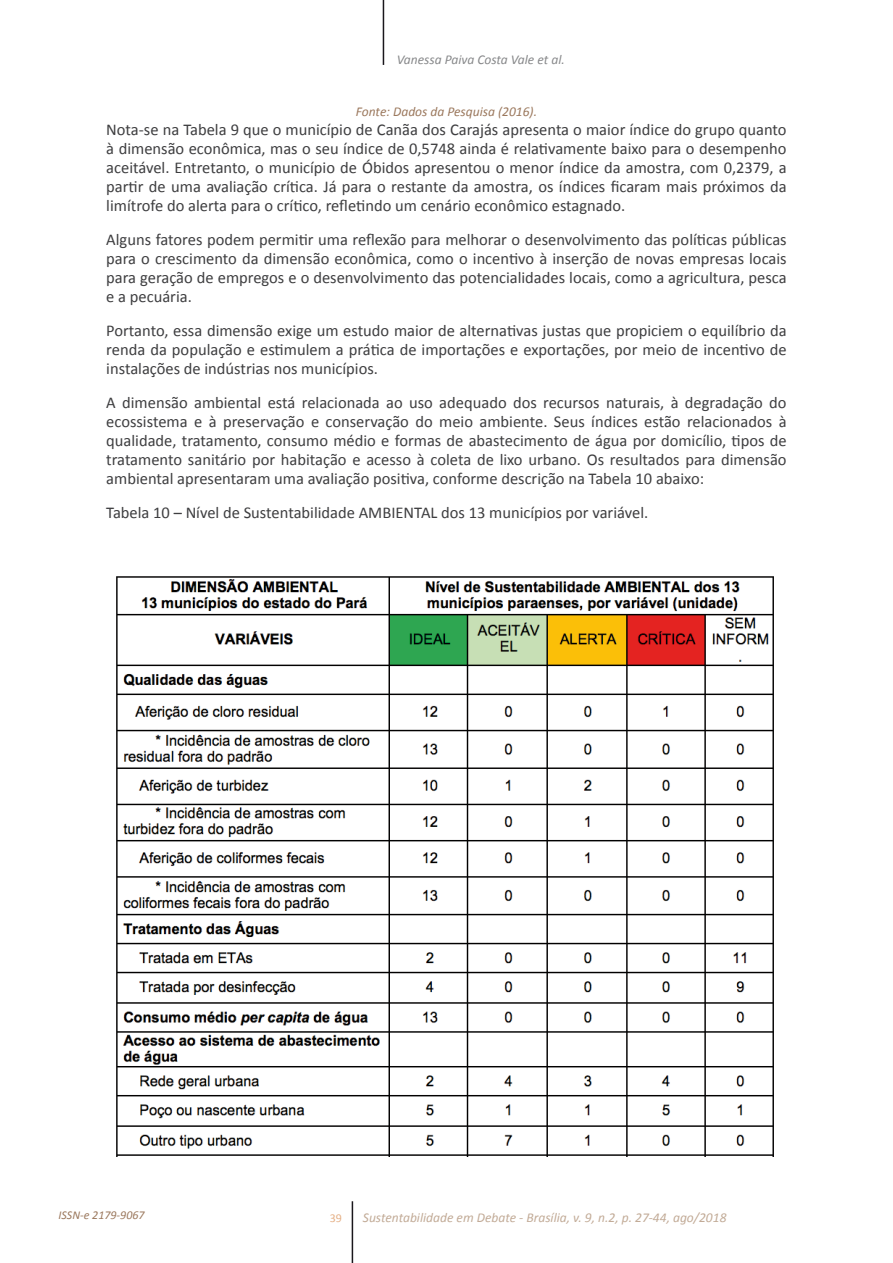
<style>
.page{position:relative;width:893px;height:1263px;background:#fff}
.page>*{position:absolute;margin:0;border:0;box-sizing:border-box;transform-origin:0 0}
.t1{font:16.5px/18.9px "Calibri";color:#3e3e40;text-align:justify}
.t2{font:italic 13.5px "Calibri";color:#c2ab97}
.t3{font:italic 13.5px "Calibri";color:#9b785d}
.t4{font:italic 13.5px "Calibri";color:#87888a}
.t5{font:italic 12px "Calibri";color:#9b785d}
.t6{font:12px "Calibri";color:#e5b086}
</style>
<div class="page">
<hr style="left:383px;top:0;width:1px;height:65px;background:#1a171c">
<hr style="left:352px;top:1201px;width:1px;height:62px;background:#1a171c">
<img style="left:116px;top:576px;width:658px;height:580px">
<p class="t4" style="left:397px;top:51px;width:169px">Vanessa Paiva Costa Vale et al.</p>
<p class="t3" style="left:356px;top:103px;width:183px">Fonte: Dados da Pesquisa (2016).</p>
<p class="t1" style="left:106px;top:121px;width:682px">Nota-se na Tabela 9 que o município de Canãa dos Carajás apresenta o maior índice do grupo quanto à dimensão econômica, mas o seu índice de 0,5748 ainda é relativamente baixo para o desempenho aceitável. Entretanto, o município de Óbidos apresentou o menor índice da amostra, com 0,2379, a partir de uma avaliação crítica. Já para o restante da amostra, os índices ficaram mais próximos da limítrofe do alerta para o crítico, refletindo um cenário econômico estagnado.</p>
<p class="t1" style="left:106px;top:230px;width:682px">Alguns fatores podem permitir uma reflexão para melhorar o desenvolvimento das políticas públicas para o crescimento da dimensão econômica, como o incentivo à inserção de novas empresas locais para geração de empregos e o desenvolvimento das potencialidades locais, como a agricultura, pesca e a pecuária.</p>
<p class="t1" style="left:106px;top:321px;width:682px">Portanto, essa dimensão exige um estudo maior de alternativas justas que propiciem o equilíbrio da renda da população e estimulem a prática de importações e exportações, por meio de incentivo de instalações de indústrias nos municípios.</p>
<p class="t1" style="left:106px;top:393px;width:682px">A dimensão ambiental está relacionada ao uso adequado dos recursos naturais, à degradação do ecossistema e à preservação e conservação do meio ambiente. Seus índices estão relacionados à qualidade, tratamento, consumo médio e formas de abastecimento de água por domicílio, tipos de tratamento sanitário por habitação e acesso à coleta de lixo urbano. Os resultados para dimensão ambiental apresentaram uma avaliação positiva, conforme descrição na Tabela 10 abaixo:</p>
<p class="t1" style="left:106px;top:503px;width:543px">Tabela 10 – Nível de Sustentabilidade AMBIENTAL dos 13 municípios por variável.</p>
<p class="t5" style="left:59px;top:1207px;width:88px">ISSN-e 2179-9067</p>
<p class="t2" style="left:363px;top:1209px;width:365px">Sustentabilidade em Debate - Brasília, v. 9, n.2, p. 27-44, ago/2018</p>
<p class="t6" style="left:330px;top:1210px;width:14px">39</p>
</div>
